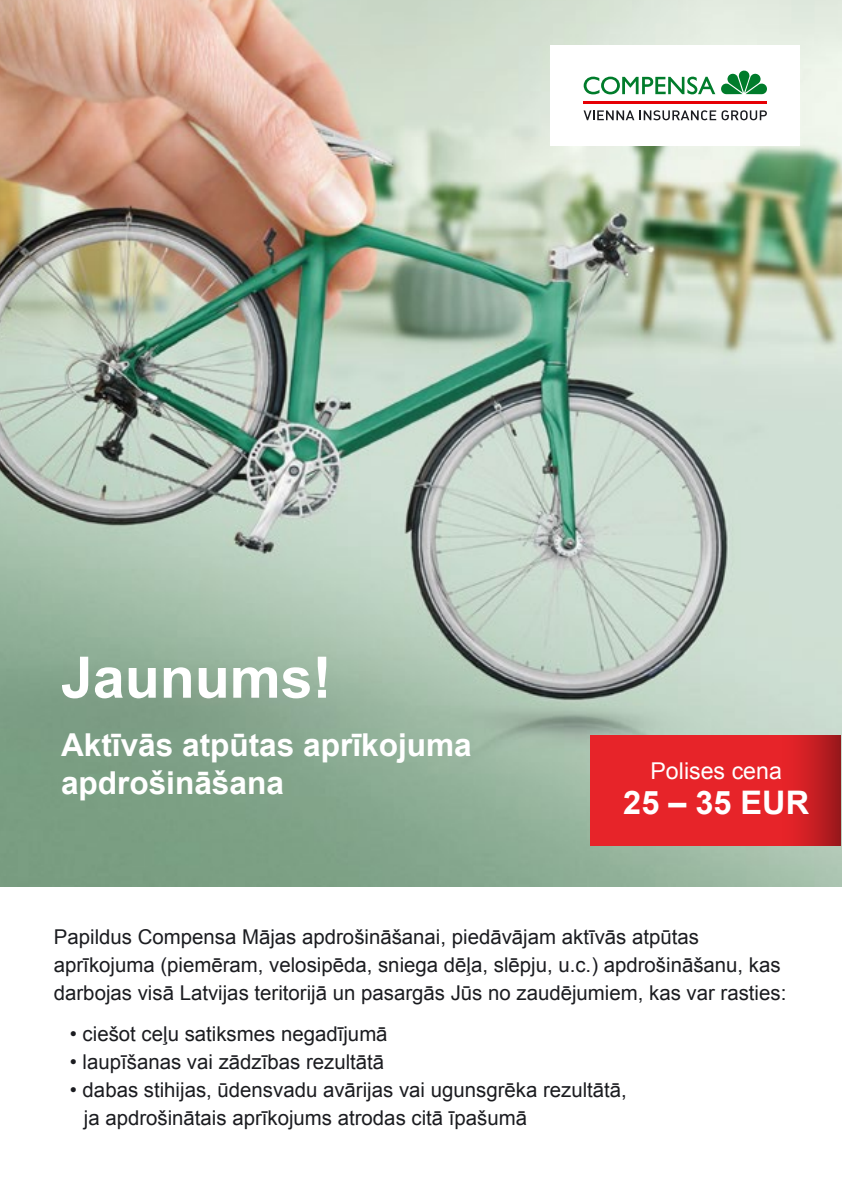
<style>
.page{position:relative;width:842px;height:1191px;background:#fff}
.page>*{position:absolute;margin:0;border:0;box-sizing:border-box;transform-origin:0 0}
.t1{font:700 57.4px "Arial";color:#fff}
.t2{font:700 32.4px "Arial";color:#fff}
.t3{font:700 31.6px/37.8px "Arial";color:#fff}
.t4{font:23.2px "Arial";color:#fff}
.t5{font:20.4px/28px "Arial";color:#1b1c20}
</style>
<div class="page">
<img style="left:0;top:0;width:842px;height:886px">
<div style="left:551px;top:45px;width:249px;height:101px;background:#fff"></div>
<hr style="left:583px;top:101px;width:184px;height:3px;background:#e60005">
<svg style="left:583px;top:110px;width:184px;height:10px"></svg>
<svg style="left:584px;top:77px;width:131px;height:17px"></svg>
<svg style="left:721px;top:71px;width:46px;height:23px"></svg>
<svg style="left:591px;top:735px;width:250px;height:111px;background:#df2227"></svg>
<h1 class="t1" style="left:61px;top:639px;width:272px">Jaunums!</h1>
<h3 class="t3" style="left:61px;top:726px;width:412px">Aktīvās atpūtas aprīkojuma apdrošināšana</h3>
<p class="t4" style="left:650px;top:756px;width:133px">Polises cena</p>
<h2 class="t2" style="left:623px;top:781px;width:187px">25 – 35 EUR</h2>
<p class="t5" style="left:54px;top:923px;width:734px">Papildus Compensa Mājas apdrošināšanai, piedāvājam aktīvās atpūtas aprīkojuma (piemēram, velosipēda, sniega dēļa, slēpju, u.c.) apdrošināšanu, kas darbojas visā Latvijas teritorijā un pasargās Jūs no zaudējumiem, kas var rasties:</p>
<p class="t5" style="left:70px;top:1019px;width:319px">• ciešot ceļu satiksmes negadījumā</p>
<p class="t5" style="left:70px;top:1047px;width:316px">• laupīšanas vai zādzības rezultātā</p>
<p class="t5" style="left:84px;top:1075px;width:545px;text-indent:-14px">• dabas stihijas, ūdensvadu avārijas vai ugunsgrēka rezultātā, ja apdrošinātais aprīkojums atrodas citā īpašumā</p>
</div>
